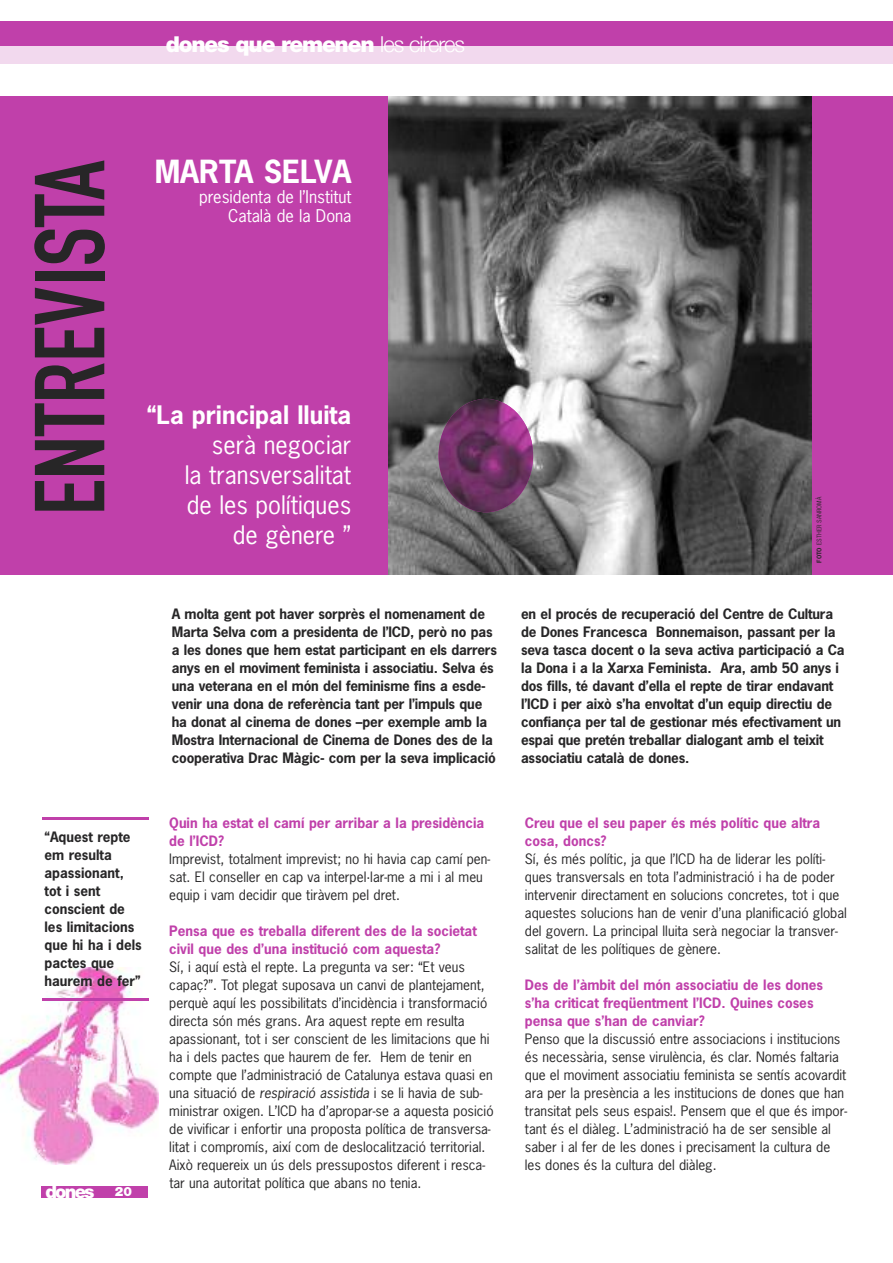
<style>
.page{position:relative;width:893px;height:1263px;background:#fff}
.page>*{position:absolute;margin:0;border:0;box-sizing:border-box;transform-origin:0 0}
.t1{font:97.5px "DIN Engschrift";color:#272627}
.t2{font:700 30px "News Gothic";color:#fff}
.t3{font:24px/30px "News Gothic";color:#fff;text-align:right}
.t4{font:700 24px "News Gothic";color:#fff}
.t5{font:900 21.9px "Helvetica Neue";letter-spacing:-.055em;color:#fff}
.t6{font:900 18px "Helvetica Neue";letter-spacing:-.1em;color:#fff}
.t7{font:16.5px/19.5px "News Gothic";color:#fff;text-align:right}
.t8{font:13.5px/18px "News Gothic";color:#272627}
.t9{font:700 13.5px/18px "News Gothic";letter-spacing:-.015em;color:#272627}
.t10{font:700 13.5px/18px "News Gothic";color:#c040aa}
.t11{font:6px "News Gothic";color:#272627}
.s1{font-weight:300}
.s2{font-weight:700}
.s3{font-size:12.9px}
.s4{font-style:italic}
</style>
<div class="page">
<img style="left:0;top:968px;width:159px;height:196px">
<div style="left:0;top:97px;width:893px;height:478px;background:#c040aa"></div>
<div style="left:41px;top:1186px;width:106px;height:12px;background:#c040aa"></div>
<img style="left:388px;top:97px;width:424px;height:478px">
<div style="left:0;top:21px;width:893px;height:43px;background:#c040aa"></div>
<div style="left:0;top:47px;width:893px;height:17px;background:#f2d9ee"></div>
<hr style="left:43px;top:998px;width:106px;height:3px;background:#c040aa">
<hr style="left:43px;top:817px;width:106px;height:3px;background:#c040aa">
<img style="left:439px;top:399px;width:94px;height:113px;border-radius:50%">
<h1 class="t1" style="left:35px;top:515px;width:357px;rotate:-90deg">ENTREVISTA</h1>
<h3 class="t5" style="left:166px;top:37px;width:301px">dones que remenen <span class="s1">les cireres</span></h3>
<h2 class="t2" style="left:155px;top:156px;width:198px">MARTA SELVA</h2>
<p class="t7" style="left:199px;top:188px;width:154px">presidenta de l’Institut<br>Català de la Dona</p>
<h3 class="t4" style="left:147px;top:402px;width:206px">“La principal lluita</h3>
<h3 class="t3" style="left:185px;top:431px;width:168px">serà negociar<br>la transversalitat de les polítiques de gènere ”</h3>
<p class="t11" style="left:816px;top:563px;width:67px;rotate:-90deg"><span class="s2">FOTO</span> ESTHER SANROMÀ</p>
<p class="t9" style="left:172px;top:605px;width:327px">A molta gent pot haver sorprès el nomenament de Marta Selva com a presidenta de l’ICD, però no pas a les dones que hem estat participant en els darrers anys en el moviment feminista i associatiu. Selva és una veterana en el món del feminisme fins a esde&shy;venir una dona de referència tant per l’impuls que ha donat al cinema de dones –per exemple amb la Mostra Internacional de Cinema de Dones des de la cooperativa Drac Màgic- com per la seva implicació</p>
<p class="t9" style="left:521px;top:605px;width:325px">en el procés de recuperació del Centre de Cultura de Dones Francesca Bonnemaison, passant per la seva tasca docent o la seva activa participació a Ca la Dona i a la Xarxa Feminista. Ara, amb 50 anys i dos fills, té davant d’ella el repte de tirar endavant l’ICD i per això s’ha envoltat d’un equip directiu de confiança per tal de gestionar més efectivament un espai que pretén treballar dialogant amb el teixit associatiu català de dones.</p>
<p class="t9" style="left:45px;top:828px;width:99px">“Aquest repte em resulta apassionant, tot i sent conscient de les limitacions que hi ha i dels pactes que haurem de fer”</p>
<h3 class="t6" style="left:45px;top:1185px;width:88px">dones <span class="s3">20</span></h3>
<p class="t10" style="left:169px;top:814px;width:316px">Quin ha estat el camí per arribar a la presidència de l’ICD?</p>
<p class="t8" style="left:169px;top:850px;width:322px">Imprevist, totalment imprevist; no hi havia cap camí pen&shy;sat. El conseller en cap va interpel·lar-me a mi i al meu equip i vam decidir que tiràvem pel dret.</p>
<p class="t10" style="left:169px;top:922px;width:309px">Pensa que es treballa diferent des de la societat civil que des d’una institució com aquesta?</p>
<p class="t8" style="left:169px;top:958px;width:326px">Sí, i aquí està el repte. La pregunta va ser: “Et veus capaç?”. Tot plegat suposava un canvi de plantejament, perquè aquí les possibilitats d’incidència i transformació directa són més grans. Ara aquest repte em resulta apassionant, tot i ser conscient de les limitacions que hi ha i dels pactes que haurem de fer. Hem de tenir en compte que l’administració de Catalunya estava quasi en una situació de <span class="s4">respiració assistida</span> i se li havia de sub&shy;ministrar oxigen. L’ICD ha d’apropar-se a aquesta posició de vivificar i enfortir una proposta política de transversa&shy;litat i compromís, així com de deslocalització territorial.<br>Això requereix un ús dels pressupostos diferent i resca&shy;tar una autoritat política que abans no tenia.</p>
<p class="t10" style="left:525px;top:814px;width:297px">Creu que el seu paper és més polític que altra cosa, doncs?</p>
<p class="t8" style="left:525px;top:850px;width:323px">Sí, és més polític, ja que l’ICD ha de liderar les políti&shy;ques transversals en tota l’administració i ha de poder intervenir directament en solucions concretes, tot i que aquestes solucions han de venir d’una planificació global del govern. La principal lluita serà negociar la transver&shy;salitat de les polítiques de gènere.</p>
<p class="t10" style="left:525px;top:976px;width:300px">Des de l’àmbit del món associatiu de les dones s’ha criticat freqüentment l’ICD. Quines coses pensa que s’han de canviar?</p>
<p class="t8" style="left:525px;top:1030px;width:324px">Penso que la discussió entre associacions i institucions és necessària, sense virulència, és clar. Només faltaria que el moviment associatiu feminista se sentís acovardit ara per la presència a les institucions de dones que han transitat pels seus espais!. Pensem que el que és impor&shy;tant és el diàleg. L’administració ha de ser sensible al saber i al fer de les dones i precisament la cultura de les dones és la cultura del diàleg.</p>
</div>
